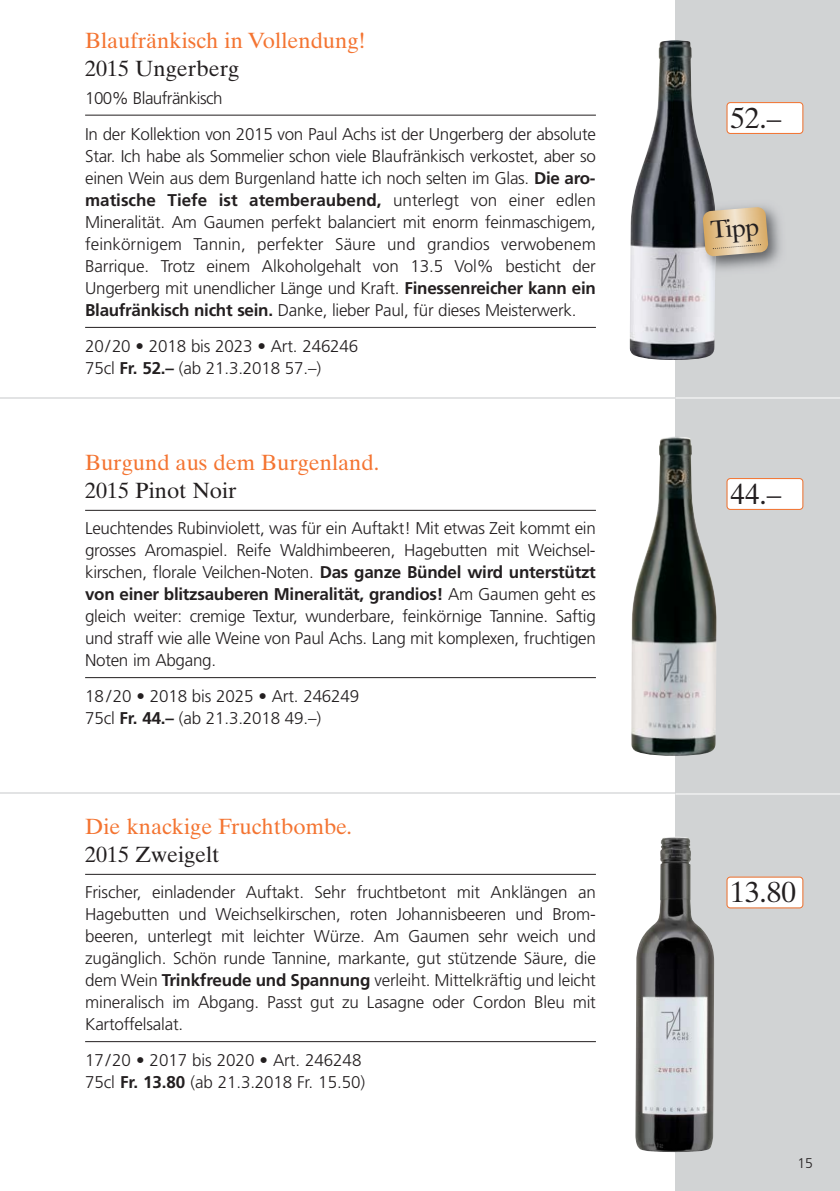
<style>
.page{position:relative;width:840px;height:1191px;background:#fff}
.page>*{position:absolute;margin:0;border:0;box-sizing:border-box;transform-origin:0 0}
.t1{font:29px "Times Ten";color:#231f20}
.t2{font:24.6px "Times Ten";color:#231f20}
.t3{font:22px "Times Ten";color:#f47431}
.t4{font:22px "Times Ten";color:#231f20}
.t5{font:300 17px/22px "Frutiger";letter-spacing:-.015em;color:#231f20}
.t6{font:300 14px "Frutiger";color:#231f20}
.s1{font-weight:700}
</style>
<div class="page">
<div style="left:675px;top:0;width:164px;height:1191px;background:#d1d3d4"></div>
<hr style="left:85px;top:115px;width:510px;height:1px;background:#231f20">
<hr style="left:85px;top:327px;width:510px;height:1px;background:#231f20">
<hr style="left:85px;top:510px;width:510px;height:1px;background:#231f20">
<hr style="left:85px;top:677px;width:510px;height:1px;background:#231f20">
<hr style="left:85px;top:874px;width:510px;height:1px;background:#231f20">
<hr style="left:85px;top:1041px;width:510px;height:1px;background:#231f20">
<div style="left:727px;top:103px;width:75px;height:30px;background:#fff;border-radius:3px"></div>
<div style="left:726px;top:102px;width:77px;height:32px;border:2px solid #f47431;border-radius:4px"></div>
<div style="left:727px;top:479px;width:75px;height:30px;background:#fff;border-radius:3px"></div>
<div style="left:726px;top:478px;width:77px;height:32px;border:2px solid #f47431;border-radius:4px"></div>
<div style="left:727px;top:877px;width:75px;height:30px;background:#fff;border-radius:3px"></div>
<div style="left:726px;top:876px;width:77px;height:32px;border:2px solid #f47431;border-radius:4px"></div>
<hr style="left:0;top:397px;width:675px;height:1px;background:#c6c8ca">
<hr style="left:675px;top:397px;width:164px;height:1px;background:#fff">
<hr style="left:675px;top:793px;width:164px;height:1px;background:#fff">
<hr style="left:0;top:792px;width:675px;height:1px;background:#c6c8ca">
<img style="left:631px;top:437px;width:85px;height:319px">
<img style="left:629px;top:40px;width:86px;height:320px">
<img style="left:635px;top:837px;width:79px;height:315px">
<img style="left:713px;top:194px;width:68px;height:76px">
<img style="left:689px;top:200px;width:26px;height:82px">
<svg style="left:702px;top:207px;width:65px;height:49px;background:#d9bf97"></svg>
<p class="t3" style="left:85px;top:32px;width:282px">Blaufränkisch in Vollendung!</p>
<p class="t4" style="left:85px;top:60px;width:155px">2015 Ungerberg</p>
<p class="t5" style="left:85px;top:81px;width:512px;line-height:36.2px">100% Blaufränkisch<br>In der Kollektion von 2015 von Paul Achs ist der Ungerberg der absolute</p>
<p class="t5" style="left:85px;top:146px;width:512px;text-align:justify">Star. Ich habe als Sommelier schon viele Blaufränkisch verkostet, aber so einen Wein aus dem Burgenland hatte ich noch selten im Glas. <span class="s1">Die aro&shy;matische Tiefe ist atemberaubend,</span> unterlegt von einer edlen Mineralität. Am Gaumen perfekt balanciert mit enorm feinmaschigem, feinkörnigem Tannin, perfekter Säure und grandios verwobenem Barrique. Trotz einem Alkoholgehalt von 13.5 Vol% besticht der Ungerberg mit unendlicher Länge und Kraft. <span class="s1">Finessenreicher kann ein Blaufränkisch nicht sein.</span> Danke, lieber Paul, für dieses Meisterwerk.</p>
<p class="t5" style="left:85px;top:336px;width:274px">20/20 • 2018 bis 2023 • Art. 246246<br>75cl <span class="s1">Fr. 52.–</span> (ab 21.3.2018 57.–)</p>
<p class="t3" style="left:85px;top:454px;width:295px">Burgund aus dem Burgenland.</p>
<p class="t4" style="left:85px;top:482px;width:153px">2015 Pinot Noir</p>
<p class="t5" style="left:85px;top:518px;width:512px;text-align:justify">Leuchtendes Rubinviolett, was für ein Auftakt! Mit etwas Zeit kommt ein grosses Aromaspiel. Reife Waldhimbeeren, Hagebutten mit Weich sel - kirschen, florale Veilchen-Noten. <span class="s1">Das ganze Bündel wird unterstützt von einer blitzsauberen Mineralität, grandios!</span> Am Gaumen geht es gleich weiter: cremige Textur, wunderbare, feinkörnige Tannine. Saftig und straff wie alle Weine von Paul Achs. Lang mit komplexen, fruchtigen Noten im Abgang.</p>
<p class="t5" style="left:85px;top:686px;width:275px">18 /20 • 2018 bis 2025 • Art. 246249<br>75cl <span class="s1">Fr. 44.–</span> (ab 21.3.2018 49.–)</p>
<p class="t3" style="left:85px;top:818px;width:268px">Die knackige Fruchtbombe.</p>
<p class="t4" style="left:85px;top:846px;width:136px">2015 Zweigelt</p>
<p class="t5" style="left:85px;top:882px;width:512px;text-align:justify">Frischer, einladender Auftakt. Sehr fruchtbetont mit Anklängen an Hagebutten und Weichsel kirschen, roten Johannisbeeren und Brom - beeren, unterlegt mit leichter Würze. Am Gaumen sehr weich und zugänglich. Schön runde Tannine, markante, gut stützende Säure, die dem Wein <span class="s1">Trinkfreude und Spannung</span> verleiht. Mittelkräftig und leicht mineralisch im Abgang. Passt gut zu Lasagne oder Cordon Bleu mit Kartoffelsalat.</p>
<p class="t5" style="left:85px;top:1050px;width:281px">17/20 • 2017 bis 2020 • Art. 246248<br>75cl <span class="s1">Fr. 13.80</span> (ab 21.3.2018 Fr. 15.50)</p>
<h1 class="t1" style="left:730px;top:107px;width:52px">52.–</h1>
<h2 class="t2" style="left:709px;top:221px;width:50px;rotate:-5deg">Tipp</h2>
<h1 class="t1" style="left:730px;top:483px;width:52px">44.–</h1>
<h1 class="t1" style="left:730px;top:881px;width:67px">13.80</h1>
<p class="t6" style="left:796px;top:1157px;width:17px">15</p>
</div>
